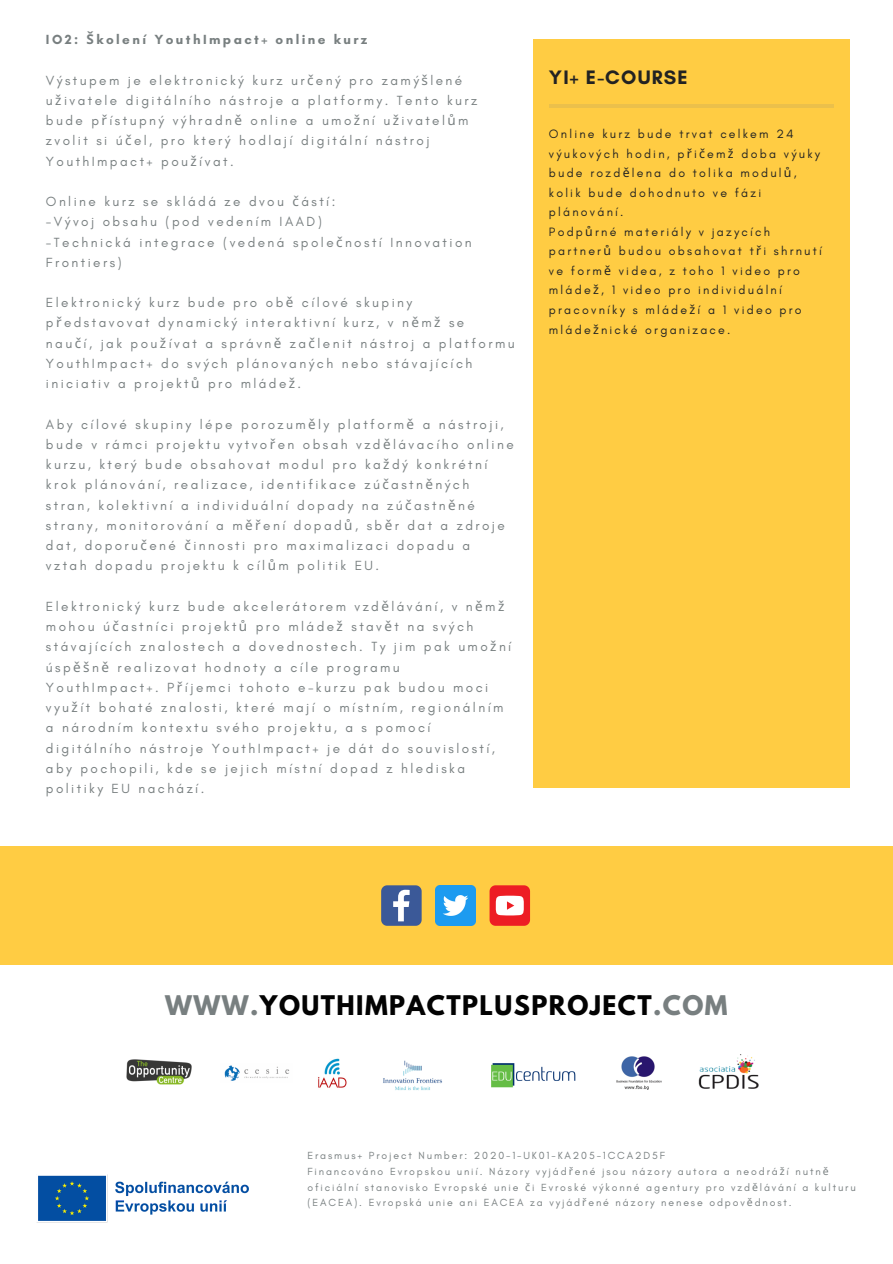
<style>
.page{position:relative;width:893px;height:1264px;background:#fff}
.page>*{position:absolute;margin:0;border:0;box-sizing:border-box;transform-origin:0 0}
.t1{font:700 24px "League Spartan";letter-spacing:.06em;color:#020202}
.t2{font:700 19.8px "Glacial Indifference";letter-spacing:.06em;color:#222}
.t3{font:13.5px/20.2px "Glacial Indifference";letter-spacing:.18em;color:#787f80}
.t4{font:700 13.5px "Glacial Indifference";letter-spacing:.18em;color:#787f80}
.t5{font:12.3px/19.5px "Glacial Indifference";letter-spacing:.18em;color:#222}
.t6{font:10.5px/15.8px "Glacial Indifference";letter-spacing:.18em;color:#787f80}
.s1{font-family:"Noto Sans"}
.s2{color:#787f80}
</style>
<div class="page">
<div style="left:533px;top:39px;width:316px;height:749px;background:#ffcc43"></div>
<hr style="left:549px;top:105px;width:285px;height:3px;background:#787f80">
<div style="left:0;top:846px;width:892px;height:118px;background:#ffcc43"></div>
<svg style="left:381px;top:885px;width:40px;height:40px;background:#5f76a6"></svg>
<img style="left:126px;top:1054px;width:633px;height:37px">
<svg style="left:489px;top:885px;width:41px;height:40px;background:#f36767"></svg>
<img style="left:435px;top:885px;width:41px;height:40px">
<img style="left:37px;top:1174px;width:212px;height:49px">
<p class="t4" style="left:46px;top:31px;width:323px">IO2: <span class="s1">Š</span>kolení YouthImpact+ online kurz</p>
<p class="t3" style="left:46px;top:70px;width:433px">Výstupem je elektronický kurz ur<span class="s1">č</span>ený pro zamý<span class="s1">š</span>lené u<span class="s1">ž</span>ivatele digitálního nástroje a platformy. Tento kurz bude p<span class="s1">ř</span>ístupný výhradn<span class="s1">ě</span> online a umo<span class="s1">ž</span>ní u<span class="s1">ž</span>ivatel<span class="s1">ů</span>m zvolit si ú<span class="s1">č</span>el, pro který hodlají digitální nástroj YouthImpact+ pou<span class="s1">ž</span>ívat.</p>
<p class="t3" style="left:46px;top:191px;width:427px">Online kurz se skládá ze dvou <span class="s1">č</span>ástí:<br>-Vývoj obsahu (pod vedením IAAD)<br>-Technická integrace (vedená spole<span class="s1">č</span>ností Innovation Frontiers)</p>
<p class="t3" style="left:46px;top:292px;width:470px">Elektronický kurz bude pro ob<span class="s1">ě</span> cílové skupiny p<span class="s1">ř</span>edstavovat dynamický interaktivní kurz, v n<span class="s1">ě</span>m<span class="s1">ž</span> se<br>nau<span class="s1">č</span>í, jak pou<span class="s1">ž</span>ívat a správn<span class="s1">ě</span> za<span class="s1">č</span>lenit nástroj a platformu YouthImpact+ do svých plánovaných nebo stávajících iniciativ a projekt<span class="s1">ů</span> pro mláde<span class="s1">ž</span>.</p>
<p class="t3" style="left:46px;top:414px;width:469px">Aby cílové skupiny lépe porozum<span class="s1">ě</span>ly platform<span class="s1">ě</span> a nástroji, bude v rámci projektu vytvo<span class="s1">ř</span>en obsah vzd<span class="s1">ě</span>lávacího online kurzu, který bude obsahovat modul pro ka<span class="s1">ž</span>dý konkrétní krok plánování, realizace, identifikace zú<span class="s1">č</span>astn<span class="s1">ě</span>ných stran, kolektivní a individuální dopady na zú<span class="s1">č</span>astn<span class="s1">ě</span>né strany, monitorování a m<span class="s1">ěř</span>ení dopad<span class="s1">ů</span>, sb<span class="s1">ě</span>r dat a zdroje dat, doporu<span class="s1">č</span>ené <span class="s1">č</span>innosti pro maximalizaci dopadu a vztah dopadu projektu k cíl<span class="s1">ů</span>m politik EU.</p>
<p class="t3" style="left:46px;top:596px;width:467px">Elektronický kurz bude akcelerátorem vzd<span class="s1">ě</span>lávání, v n<span class="s1">ě</span>m<span class="s1">ž </span>mohou ú<span class="s1">č</span>astníci projekt<span class="s1">ů</span> pro mláde<span class="s1">ž</span> stav<span class="s1">ě</span>t na svých stávajících znalostech a dovednostech. Ty jim pak umo<span class="s1">ž</span>ní úsp<span class="s1">ěš</span>n<span class="s1">ě</span> realizovat hodnoty a cíle programu YouthImpact+. P<span class="s1">ř</span>íjemci tohoto e-kurzu pak budou moci vyu<span class="s1">ž</span>ít bohaté znalosti, které mají o místním, regionálním a národním kontextu svého projektu, a s pomocí digitálního nástroje YouthImpact+ je dát do souvislostí, aby pochopili, kde se jejich místní dopad z hlediska politiky EU nachází.</p>
<h2 class="t2" style="left:549px;top:66px;width:140px">YI+ E-COURSE</h2>
<p class="t5" style="left:549px;top:124px;width:274px">Online kurz bude trvat celkem 24 výukových hodin, p<span class="s1">ř</span>i<span class="s1">č</span>em<span class="s1">ž</span> doba výuky bude rozd<span class="s1">ě</span>lena do tolika modul<span class="s1">ů</span>, kolik bude dohodnuto ve fázi plánování.<br>Podp<span class="s1">ů</span>rné materiály v jazycích partner<span class="s1">ů</span> budou obsahovat t<span class="s1">ř</span>i shrnutí ve form<span class="s1">ě</span> videa, z toho 1 video pro mláde<span class="s1">ž</span>, 1 video pro individuální pracovníky s mláde<span class="s1">ž</span>í a 1 video pro mláde<span class="s1">ž</span>nické organizace.</p>
<h1 class="t1" style="left:165px;top:993px;width:564px"><span class="s2">WWW.</span>YOUTHIMPACTPLUSPROJECT<span class="s2">.COM</span></h1>
<p class="t6" style="left:307px;top:1147px;width:550px">Erasmus+ Project Number: 2020-1-UK01-KA205-1CCA2D5F<br>Financováno Evropskou unií. Názory vyjád<span class="s1">ř</span>ené jsou názory autora a neodrá<span class="s1">ž</span>í nutn<span class="s1">ě </span>oficiální stanovisko Evropské unie <span class="s1">č</span>i Evroské výkonné agentury pro vzd<span class="s1">ě</span>lávání a kulturu (EACEA). Evropská unie ani EACEA za vyjád<span class="s1">ř</span>ené názory nenese odpov<span class="s1">ě</span>dnost.</p>
</div>
